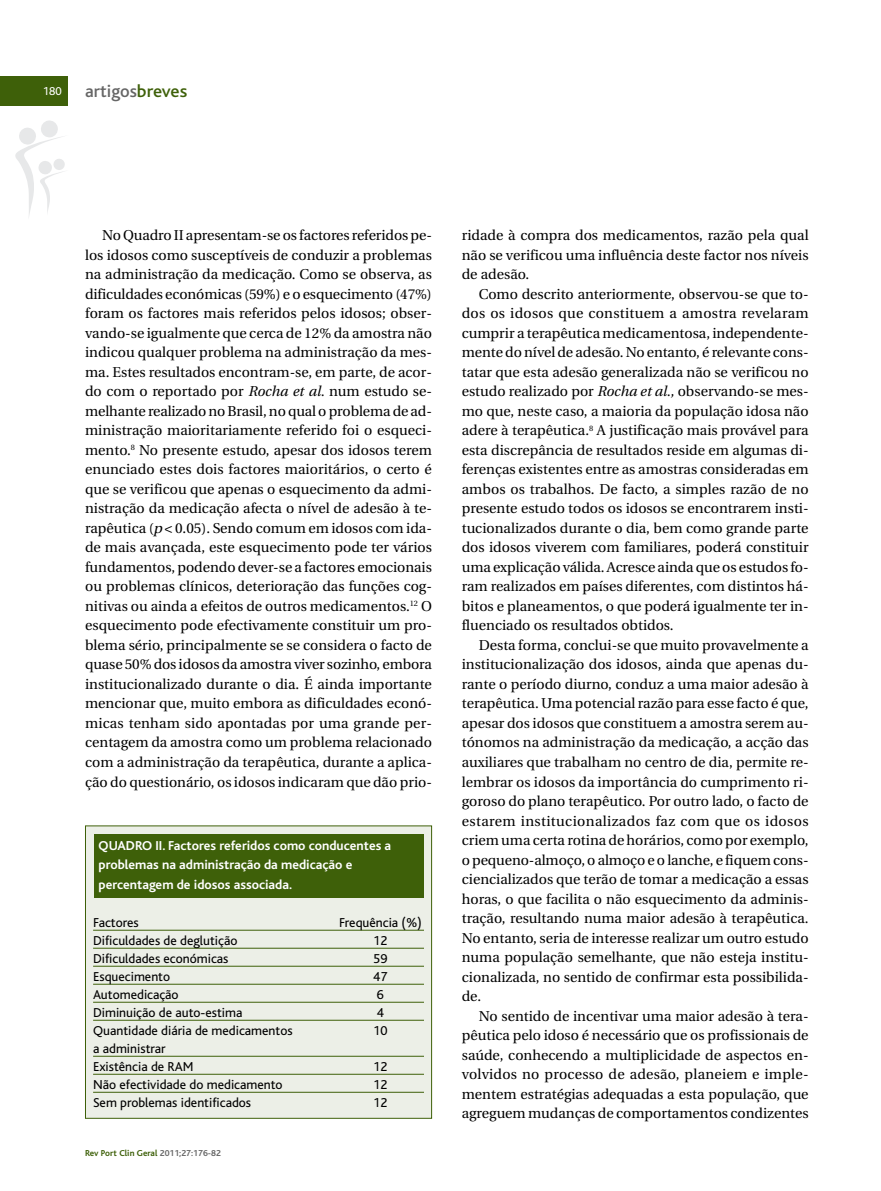
<style>
.page{position:relative;width:881px;height:1191px;background:#fff}
.page>*{position:absolute;margin:0;border:0;box-sizing:border-box;transform-origin:0 0}
.t1{font:500 18px "Bliss";color:#666}
.t2{font:14.25px/19.5px "Utopia";color:#000;text-align:justify}
.t3{font:13.5px/18px "Bliss";color:#000}
.t4{font:700 13.5px/19.5px "Bliss";color:#fff}
.t5{font:12px "Bliss";color:#fff}
.t6{font:700 9px "Bliss";color:#3e6009}
.s1{color:#3e6009}
.s2{font-style:italic}
.s3{color:#666}
</style>
<div class="page">
<svg style="left:15px;top:120px;width:50px;height:95px"></svg>
<div style="left:0;top:77px;width:68px;height:29px;background:#3e6009"></div>
<div style="left:86px;top:826px;width:345px;height:292px;background:#ecefe7"></div>
<div style="left:85px;top:825px;width:347px;height:293px;border:1px solid #3e6009"></div>
<hr style="left:93px;top:929px;width:331px;height:1px;background:#3e6009">
<hr style="left:93px;top:947px;width:331px;height:1px;background:#3e6009">
<hr style="left:93px;top:965px;width:331px;height:1px;background:#3e6009">
<hr style="left:93px;top:983px;width:331px;height:1px;background:#3e6009">
<hr style="left:93px;top:1001px;width:331px;height:1px;background:#3e6009">
<hr style="left:93px;top:1019px;width:331px;height:1px;background:#3e6009">
<hr style="left:93px;top:1055px;width:331px;height:1px;background:#3e6009">
<hr style="left:93px;top:1073px;width:331px;height:1px;background:#3e6009">
<hr style="left:93px;top:1091px;width:331px;height:1px;background:#3e6009">
<div style="left:94px;top:834px;width:329px;height:63px;background:#3e6009"></div>
<p class="t5" style="left:43px;top:87px;width:20px">180</p>
<p class="t1" style="left:85px;top:85px;width:104px">artigos<span class="s1">breves</span></p>
<p class="t2" style="left:85px;top:227px;width:348px;text-indent:17px">No Quadro II apresentam-se os factores referidos pe&shy;los idosos como susceptíveis de conduzir a problemas na administração da medicação. Como se observa, as dificuldades económicas (59%) e o esquecimento (47%) foram os factores mais referidos pelos idosos; obser&shy;vando-se igualmente que cerca de 12% da amostra não indicou qualquer problema na administração da mes&shy;ma. Estes resultados encontram-se, em parte, de acor&shy;do com o reportado por <span class="s2">Rocha et al.</span> num estudo se&shy;melhante realizado no Brasil, no qual o problema de ad&shy;ministração maioritariamente referido foi o esqueci&shy;mento.<sup>8</sup> No presente estudo, apesar dos idosos terem enunciado estes dois factores maioritários, o certo é que se verificou que apenas o esquecimento da admi&shy;nistração da medicação afecta o nível de adesão à te&shy;rapêutica (<span class="s2">p</span>&lt; 0.05). Sendo comum em idosos com ida&shy;de mais avançada, este esquecimento pode ter vários fundamentos, podendo dever-se a factores emocionais ou problemas clínicos, deterioração das funções cog&shy;nitivas ou ainda a efeitos de outros medicamentos.<sup>12</sup> O esquecimento pode efectivamente constituir um pro&shy;blema sério, principalmente se se considera o facto de quase 50% dos idosos da amostra viver sozinho, embora institucionalizado durante o dia. É ainda importante mencionar que, muito embora as dificuldades econó&shy;micas tenham sido apontadas por uma grande per&shy;centagem da amostra como um problema relacionado com a administração da terapêutica, durante a aplica&shy;ção do questionário, os idosos indicaram que dão prio-</p>
<p class="t2" style="left:461px;top:227px;width:348px">ridade à compra dos medicamentos, razão pela qual não se verificou uma influência deste factor nos níveis de adesão.</p>
<p class="t2" style="left:461px;top:285px;width:348px;text-indent:17px">Como descrito anteriormente, observou-se que to&shy;dos os idosos que constituem a amostra revelaram cumprir a terapêutica medicamentosa, independente&shy;mente do nível de adesão. No entanto, é relevante cons&shy;tatar que esta adesão generalizada não se verificou no estudo realizado por <span class="s2">Rocha et al.,</span> observando-se mes&shy;mo que, neste caso, a maioria da população idosa não adere à terapêutica.<sup>8</sup> A justificação mais provável para esta discrepância de resultados reside em algumas di&shy;ferenças existentes entre as amostras consideradas em ambos os trabalhos. De facto, a simples razão de no presente estudo todos os idosos se encontrarem insti&shy;tucionalizados durante o dia, bem como grande parte dos idosos viverem com familiares, poderá constituir uma explicação válida. Acresce ainda que os estudos fo&shy;ram realizados em países diferentes, com distintos há&shy;bitos e planeamentos, o que poderá igualmente ter in&shy;fluenciado os resultados obtidos.</p>
<p class="t2" style="left:461px;top:636px;width:348px;text-indent:17px">Desta forma, conclui-se que muito provavelmente a institucionalização dos idosos, ainda que apenas du&shy;rante o período diurno, conduz a uma maior adesão à terapêutica. Uma potencial razão para esse facto é que, apesar dos idosos que constituem a amostra serem au&shy;tónomos na administração da medicação, a acção das auxiliares que trabalham no centro de dia, permite re&shy;lembrar os idosos da importância do cumprimento ri&shy;goroso do plano terapêutico. Por outro lado, o facto de estarem institucionalizados faz com que os idosos criem uma certa rotina de horários, como por exemplo, o pequeno-almoço, o almoço e o lanche, e fiquem cons&shy;ciencializados que terão de tomar a medicação a essas horas, o que facilita o não esquecimento da adminis&shy;tração, resultando numa maior adesão à terapêutica.<br>No entanto, seria de interesse realizar um outro estudo numa população semelhante, que não esteja institu&shy;cionalizada, no sentido de confirmar esta possibilida&shy;de.</p>
<p class="t2" style="left:461px;top:1007px;width:348px;text-indent:17px">No sentido de incentivar uma maior adesão à tera&shy;pêutica pelo idoso é necessário que os profissionais de saúde, conhecendo a multiplicidade de aspectos en&shy;volvidos no processo de adesão, planeiem e imple&shy;mentem estratégias adequadas a esta população, que agreguem mudanças de comportamentos condizentes</p>
<p class="t4" style="left:98px;top:837px;width:294px">QUADRO II. Factores referidos como conducentes a problemas na administração da medicação e percentagem de idosos associada.</p>
<p class="t3" style="left:93px;top:914px;width:47px">Factores</p>
<p class="t3" style="left:339px;top:914px;width:84px">Frequência (%)</p>
<p class="t3" style="left:93px;top:932px;width:146px">Dificuldades de deglutição</p>
<p class="t3" style="left:373px;top:932px;width:16px">12</p>
<p class="t3" style="left:93px;top:950px;width:137px">Dificuldades económicas</p>
<p class="t3" style="left:373px;top:950px;width:16px">59</p>
<p class="t3" style="left:93px;top:968px;width:78px">Esquecimento</p>
<p class="t3" style="left:373px;top:968px;width:16px">47</p>
<p class="t3" style="left:93px;top:986px;width:87px">Automedicação</p>
<p class="t3" style="left:376px;top:986px;width:9px">6</p>
<p class="t3" style="left:93px;top:1004px;width:151px">Diminuição de auto-estima</p>
<p class="t3" style="left:376px;top:1004px;width:9px">4</p>
<p class="t3" style="left:93px;top:1022px;width:201px">Quantidade diária de medicamentos</p>
<p class="t3" style="left:373px;top:1022px;width:16px">10</p>
<p class="t3" style="left:93px;top:1040px;width:102px">a administrar<br>Existência de RAM</p>
<p class="t3" style="left:373px;top:1058px;width:16px">12</p>
<p class="t3" style="left:93px;top:1076px;width:191px">Não efectividade do medicamento</p>
<p class="t3" style="left:373px;top:1076px;width:16px">12</p>
<p class="t3" style="left:93px;top:1094px;width:159px">Sem problemas identificados</p>
<p class="t3" style="left:373px;top:1094px;width:16px">12</p>
<p class="t6" style="left:85px;top:1149px;width:137px">Rev Port Clin Geral <span class="s3">2011;27:176-82</span></p>
</div>
